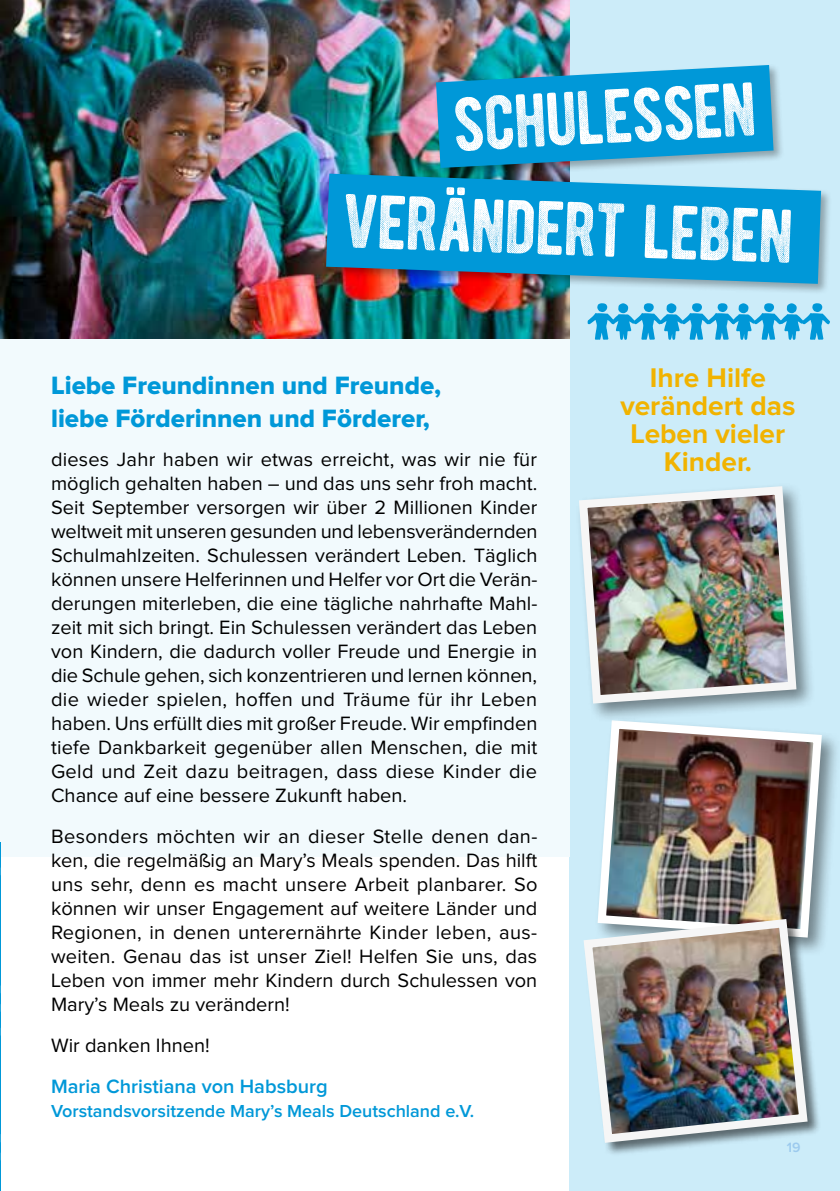
<style>
.page{position:relative;width:840px;height:1191px;background:#fff}
.page>*{position:absolute;margin:0;border:0;box-sizing:border-box;transform-origin:0 0}
.t1{font:76px "BERNIERDISTRESSED";color:#fff}
.t2{font:700 28px/28px "Proxima Nova";color:#f1b300;text-align:center}
.t3{font:26px/33.4px "Proxima Nova Extrabld";color:#0098d8}
.t4{font:20px/24px "Proxima Nova";color:#000;text-align:justify}
.t5{font:600 20px "Proxima Nova";color:#0098d8}
.t6{font:600 18px "Proxima Nova";color:#0098d8}
.t7{font:600 14px "Proxima Nova";color:#9ccaee}
</style>
<div class="page">
<div style="left:569px;top:0;width:270px;height:1191px;background:#ccecf9"></div>
<div style="left:0;top:0;width:569px;height:856px;background:#f2fafd"></div>
<img style="left:0;top:0;width:569px;height:338px">
<div style="left:594px;top:717px;width:245px;height:240px;background:#000;opacity:.45"></div>
<img style="left:594px;top:717px;width:231px;height:225px">
<div style="left:434px;top:63px;width:350px;height:116px;background:#000;opacity:.31"></div>
<svg style="left:436px;top:65px;width:337px;height:103px;background:#189cd2"></svg>
<div style="left:324px;top:171px;width:507px;height:124px;background:#000;opacity:.31"></div>
<svg style="left:326px;top:174px;width:494px;height:110px;background:#1796cf"></svg>
<svg style="left:587px;top:303px;width:242px;height:37px"></svg>
<div style="left:574px;top:482px;width:242px;height:241px;background:#000;opacity:.45"></div>
<img style="left:574px;top:482px;width:226px;height:226px">
<div style="left:583px;top:919px;width:237px;height:237px;background:#000;opacity:.55"></div>
<img style="left:583px;top:914px;width:228px;height:233px">
<hr style="left:0;top:842px;width:1px;height:349px;background:#0098d8">
<svg style="left:0;top:985px;width:1px;height:51px"></svg>
<svg style="left:0;top:1134px;width:1px;height:27px"></svg>
<svg style="left:446px;top:187px;width:19px;height:8px"></svg>
<h1 class="t1" style="left:449px;top:62px;width:305px;rotate:-3deg">schulessen</h1>
<h1 class="t1" style="left:344px;top:158px;width:453px;rotate:2deg">verandert leben</h1>
<h3 class="t3" style="left:51px;top:370px;width:391px">Liebe Freundinnen und Freunde, liebe Förderinnen und Förderer,</h3>
<p class="t4" style="left:51px;top:448px;width:487px">dieses Jahr haben wir etwas erreicht, was wir nie für möglich gehalten haben – und das uns sehr froh macht.<br>Seit September versorgen wir über 2 Millionen Kinder weltweit mit unseren gesunden und lebensverändernden Schulmahlzeiten. Schulessen verändert Leben. Täglich können unsere Helferinnen und Helfer vor Ort die Verän&shy;derungen miterleben, die eine tägliche nahrhafte Mahl&shy;zeit mit sich bringt. Ein Schulessen verändert das Leben von Kindern, die dadurch voller Freude und Energie in die Schule gehen, sich konzentrieren und lernen können, die wieder spielen, hoffen und Träume für ihr Leben haben. Uns erfüllt dies mit großer Freude. Wir empfinden tiefe Dankbarkeit gegenüber allen Menschen, die mit Geld und Zeit dazu beitragen, dass diese Kinder die Chance auf eine bessere Zukunft haben.</p>
<p class="t4" style="left:51px;top:825px;width:487px">Besonders möchten wir an dieser Stelle denen dan&shy;ken, die regelmäßig an Mary’s Meals spenden. Das hilft uns sehr, denn es macht unsere Arbeit planbarer. So können wir unser Engagement auf weitere Länder und Regionen, in denen unterernährte Kinder leben, aus&shy;weiten. Genau das ist unser Ziel! Helfen Sie uns, das Leben von immer mehr Kindern durch Schulessen von Mary’s Meals zu verändern!</p>
<p class="t4" style="left:51px;top:1034px;width:160px">Wir danken Ihnen!</p>
<p class="t5" style="left:51px;top:1077px;width:278px">Maria Christiana von Habsburg</p>
<p class="t6" style="left:51px;top:1103px;width:424px">Vorstandsvorsitzende Mary’s Meals Deutschland e.V.</p>
<h2 class="t2" style="left:620px;top:365px;width:176px">Ihre Hilfe verändert das<br>Leben vieler<br>Kinder.</h2>
<p class="t7" style="left:786px;top:1140px;width:15px">19</p>
</div>
